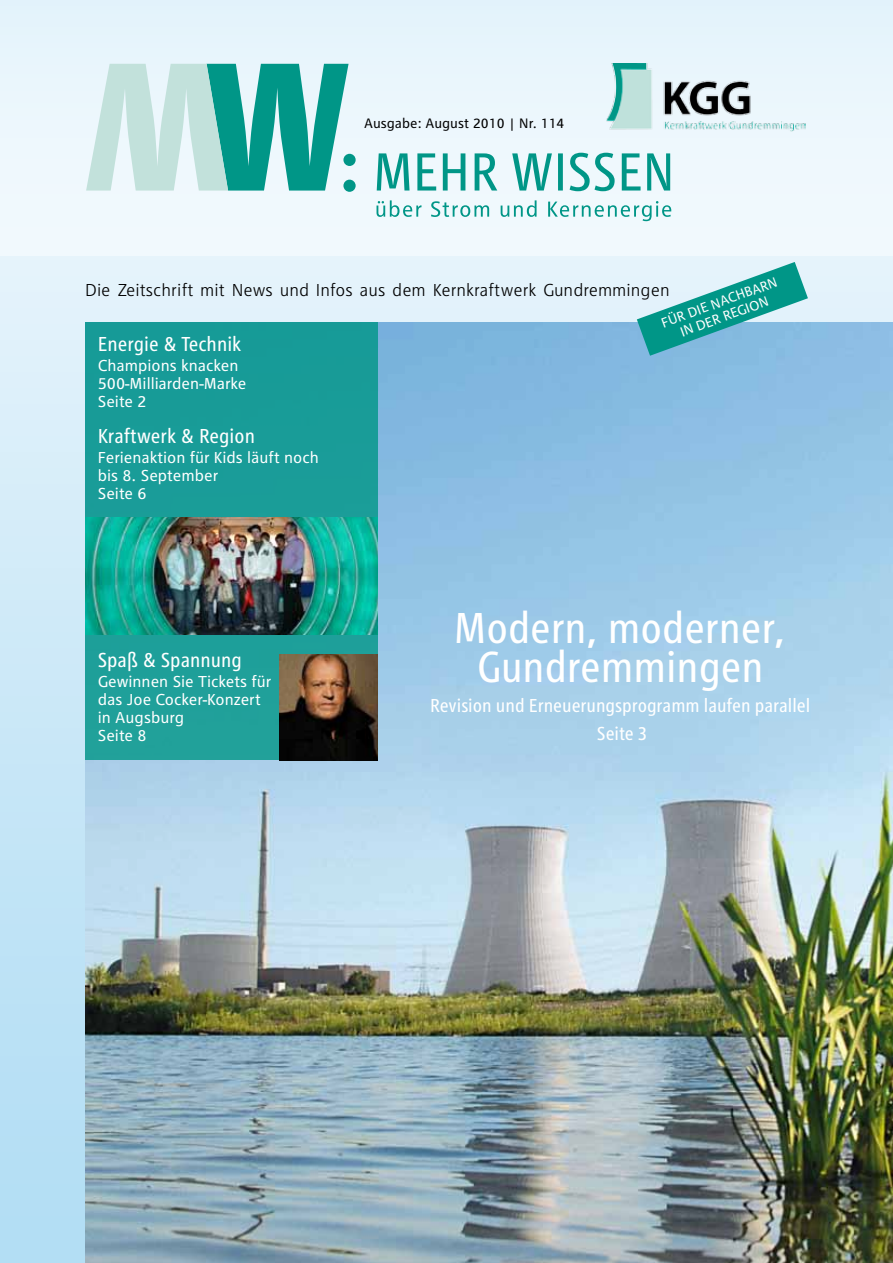
<style>
.page{position:relative;width:893px;height:1263px;background:#fff}
.page>*{position:absolute;margin:0;border:0;box-sizing:border-box;transform-origin:0 0}
.t1{font:condensed 45px/39.3px "RWE Text";color:#fff;text-align:center}
.t2{font:condensed 21px "RWE Text";color:#fff}
.t3{font:condensed 19.5px/28px "RWE Text";color:#fff;text-align:center}
.t4{font:300 18px "RWE Text";color:#000}
.t5{font:16.5px/18px "RWE Text";color:#fff}
.t6{font:14.25px/15px "RWE Text";color:#fff;text-align:center}
.t7{font:14.25px "RWE Text";color:#000}
</style>
<div class="page">
<div style="left:0;top:255px;width:893px;height:1008px;background:linear-gradient(to bottom,#e4f3fb,#afdcf3)"></div>
<div style="left:0;top:0;width:893px;height:255px;background:#edf7fd"></div>
<img style="left:85px;top:323px;width:808px;height:940px">
<img style="left:606px;top:64px;width:199px;height:67px">
<div style="left:85px;top:323px;width:293px;height:437px;background:#199c98"></div>
<svg style="left:637px;top:262px;width:171px;height:94px;background:#70bfc5"></svg>
<svg style="left:86px;top:64px;width:263px;height:127px"></svg>
<div style="left:343px;top:154px;width:13px;height:12px;background:#009687;border-radius:50%"></div>
<div style="left:343px;top:180px;width:13px;height:12px;background:#009687;border-radius:50%"></div>
<svg style="left:377px;top:153px;width:293px;height:38px"></svg>
<svg style="left:376px;top:200px;width:295px;height:21px"></svg>
<img style="left:85px;top:518px;width:293px;height:117px">
<img style="left:280px;top:654px;width:98px;height:106px">
<p class="t7" style="left:364px;top:115px;width:202px">Ausgabe: August 2010 | Nr. 114</p>
<p class="t6" style="left:659px;top:316px;width:122px;rotate:-20deg">Für die Nachbarn in der Region</p>
<p class="t4" style="left:85px;top:279px;width:586px">Die Zeitschrift mit News und Infos aus dem Kernkraftwerk Gundremmingen</p>
<p class="t2" style="left:98px;top:333px;width:145px">Energie &amp; Technik</p>
<p class="t5" style="left:98px;top:357px;width:150px">Champions knacken<br>500-Milliarden-Marke<br>Seite 2</p>
<p class="t2" style="left:98px;top:425px;width:159px">Kraftwerk &amp; Region</p>
<p class="t5" style="left:98px;top:449px;width:223px">Ferienaktion für Kids läuft noch bis 8. September<br>Seite 6</p>
<p class="t2" style="left:98px;top:648px;width:145px">Spaß &amp; Spannung</p>
<p class="t5" style="left:98px;top:672px;width:175px">Gewinnen Sie Tickets für das Joe Cocker-Konzert in Augsburg<br>Seite 8</p>
<h1 class="t1" style="left:454px;top:608px;width:333px">Modern, moderner,<br>Gundremmingen</h1>
<p class="t3" style="left:430px;top:691px;width:382px">Revision und Erneuerungsprogramm laufen parallel<br>Seite 3</p>
</div>
